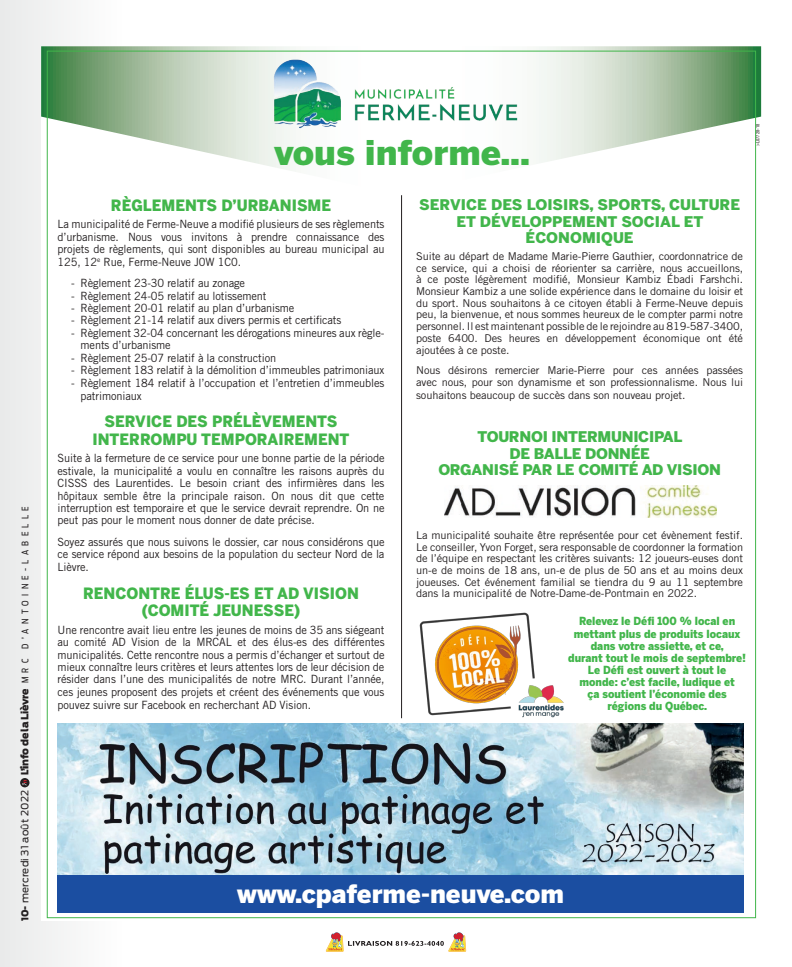
<style>
.page{position:relative;width:792px;height:967px;background:#fff}
.page>*{position:absolute;margin:0;border:0;box-sizing:border-box;transform-origin:0 0}
.t1{font:900 33.8px "Benton Sans";color:#41b64b}
.t2{font:900 25.1px "Benton Sans";color:#fff}
.t3{font:900 15.5px/17.6px "Benton Sans";color:#42b64b;text-align:center}
.t4{font:900 14.6px/16.6px "Benton Sans";color:#42b64b;text-align:center}
.t5{font:900 14.6px/16.6px "Benton Sans";letter-spacing:-.02em;color:#42b64b;text-align:center}
.t6{font:11.4px/12.4px "Trade Gothic LT Std";letter-spacing:-.01em;color:#231f20;text-align:justify}
.t7{font:900 11.1px/12.1px "Benton Sans";color:#42b64b;text-align:center;scale:.93 1}
.t8{font:10.7px/11.7px "Trade Gothic LT Std";letter-spacing:-.01em;color:#231f20;text-align:justify}
.t9{font:10px "Antenna";letter-spacing:.02em;color:#231f20}
.t10{font:9px "Antenna Cond";letter-spacing:.5em;color:#231f20;scale:.96 1}
.t11{font:condensed 5px "Helvetica Neue LT Std";color:#231f20;scale:.93 1}
.s1{font-weight:900;font-size:10px}
.s2{font-family:"Poppins";font-weight:900;font-size:10px}
.s3{font-family:"Antenna";font-weight:900;font-size:10px}
.s4{font-weight:900;font-size:9.5px}
</style>
<div class="page">
<div style="left:0;top:0;width:122px;height:967px;background:#e9eaea"></div>
<div style="left:20px;top:778px;width:9px;height:9px;background:#231f20;border-radius:50%"></div>
<svg style="left:22px;top:780px;width:5px;height:6px"></svg>
<svg style="left:326px;top:932px;width:140px;height:20px"></svg>
<div style="left:41px;top:46px;width:720px;height:875px;background:#fff"></div>
<svg style="left:41px;top:46px;width:720px;height:148px"></svg>
<img style="left:270px;top:57px;width:255px;height:78px">
<hr style="left:401px;top:195px;width:1px;height:523px;background:#231f20">
<img style="left:445px;top:486px;width:271px;height:31px">
<img style="left:58px;top:724px;width:686px;height:151px">
<div style="left:58px;top:875px;width:686px;height:38px;background:#1b4ea1"></div>
<img style="left:420px;top:613px;width:144px;height:105px">
<p class="t10" style="left:20px;top:775px;width:282px;rotate:-90deg"><span class="s1">L’</span><span class="s2">i</span><span class="s3">nfo de la Lièvre</span> MRC D’ANTOINE-LABELLE</p>
<p class="t9" style="left:19px;top:921px;width:133px;rotate:-90deg"><span class="s4">10-</span> mercredi 31 août 2022</p>
<h1 class="t1" style="left:275px;top:132px;width:257px">vous informe...</h1>
<h3 class="t3" style="left:111px;top:196px;width:222px">RÈGLEMENTS D’URBANISME</h3>
<p class="t6" style="left:58px;top:218px;width:328px">La municipalité de Ferme-Neuve a modifié plusieurs de ses règlements d’urbanisme. Nous vous invitons à prendre connaissance des projets de règlements, qui sont disponibles au bureau municipal au 125, 12<sup>e</sup> Rue, Ferme-Neuve J0W 1C0.</p>
<p class="t6" style="left:71px;top:277px;width:176px">- Règlement 23-30 relatif au zonage</p>
<p class="t6" style="left:71px;top:289px;width:197px">- Règlement 24-05 relatif au lotissement</p>
<p class="t6" style="left:71px;top:302px;width:225px">- Règlement 20-01 relatif au plan d’urbanisme</p>
<p class="t6" style="left:71px;top:314px;width:272px">- Règlement 21-14 relatif aux divers permis et certificats</p>
<p class="t6" style="left:81px;top:326px;width:305px;text-indent:-10px">- Règlement 32-04 concernant les dérogations mineures aux règle&shy;ments d’urbanisme</p>
<p class="t6" style="left:71px;top:351px;width:207px">- Règlement 25-07 relatif à la construction</p>
<p class="t6" style="left:71px;top:364px;width:315px">- Règlement 183 relatif à la démolition d’immeubles patrimoniaux</p>
<p class="t6" style="left:81px;top:375px;width:305px;line-height:13.6px;text-indent:-10px">- Règlement 184 relatif à l’occupation et l’entretien d’immeubles patrimoniaux</p>
<h3 class="t3" style="left:93px;top:412px;width:259px">SERVICE DES PRÉLÈVEMENTS<br>INTERROMPU TEMPORAIREMENT</h3>
<p class="t6" style="left:58px;top:452px;width:328px">Suite à la fermeture de ce service pour une bonne partie de la période estivale, la municipalité a voulu en connaître les raisons auprès du CISSS des Laurentides. Le besoin criant des infirmières dans les hôpitaux semble être la principale raison. On nous dit que cette interruption est temporaire et que le service devrait reprendre. On ne peut pas pour le moment nous donner de date précise.</p>
<p class="t6" style="left:58px;top:536px;width:328px">Soyez assurés que nous suivons le dossier, car nous considérons que ce service répond aux besoins de la population du secteur Nord de la Lièvre.</p>
<h3 class="t3" style="left:83px;top:584px;width:277px">RENCONTRE ÉLUS-ES ET AD VISION (COMITÉ JEUNESSE)</h3>
<p class="t6" style="left:58px;top:623px;width:328px">Une rencontre avait lieu entre les jeunes de moins de 35 ans siégeant au comité AD Vision de la MRCAL et des élus-es des différentes municipalités. Cette rencontre nous a permis d’échanger et surtout de mieux connaître leurs critères et leurs attentes lors de leur décision de résider dans l’une des municipalités de notre MRC. Durant l’année, ces jeunes proposent des projets et créent des événements que vous</p>
<p class="t6" style="left:58px;top:699px;width:255px">pouvez suivre sur Facebook en recherchant AD Vision.</p>
<p class="t4" style="left:419px;top:196px;width:322px">SERVICE DES LOISIRS, SPORTS, CULTURE<br>ET DÉVELOPPEMENT SOCIAL ET<br>ÉCONOMIQUE</p>
<p class="t8" style="left:416px;top:250px;width:328px">Suite au départ de Madame Marie-Pierre Gauthier, coordonnatrice de ce service, qui a choisi de réorienter sa carrière, nous accueillons, à ce poste légèrement modifié, Monsieur Kambiz Ébadi Farshchi.<br>Monsieur Kambiz a une solide expérience dans le domaine du loisir et du sport. Nous souhaitons à ce citoyen établi à Ferme-Neuve depuis peu, la bienvenue, et nous sommes heureux de le compter parmi notre personnel. Il est maintenant possible de le rejoindre au 819-587-3400, poste 6400. Des heures en développement économique ont été ajoutées à ce poste.</p>
<p class="t8" style="left:416px;top:364px;width:328px">Nous désirons remercier Marie-Pierre pour ces années passées avec nous, pour son dynamisme et son professionnalisme. Nous lui</p>
<p class="t8" style="left:416px;top:390px;width:271px">souhaitons beaucoup de succès dans son nouveau projet.</p>
<p class="t5" style="left:438px;top:428px;width:284px">TOURNOI INTERMUNICIPAL<br>DE BALLE DONNÉE<br>ORGANISÉ PAR LE COMITÉ AD VISION</p>
<p class="t8" style="left:416px;top:529px;width:328px">La municipalité souhaite être représentée pour cet évènement festif.<br>Le conseiller, Yvon Forget, sera responsable de coordonner la formation de l’équipe en respectant les critères suivants: 12 joueurs-euses dont un-e de moins de 18 ans, un-e de plus de 50 ans et au moins deux joueuses. Cet événement familial se tiendra du 9 au 11 septembre dans la municipalité de Notre-Dame-de-Pontmain en 2022.</p>
<p class="t7" style="left:568px;top:615px;width:193px">Relevez le Défi 100 % local en mettant plus de produits locaux dans votre assiette, et ce,<br>durant tout le mois de septembre!<br>Le Défi est ouvert à tout le monde: c’est facile, ludique et<br>ça soutient l’économie des régions du Québec.</p>
<p class="t11" style="left:755px;top:146px;width:25px;rotate:-90deg">&gt;L07728-18</p>
<h2 class="t2" style="left:237px;top:879px;width:328px">www.cpaferme-neuve.com</h2>
</div>
